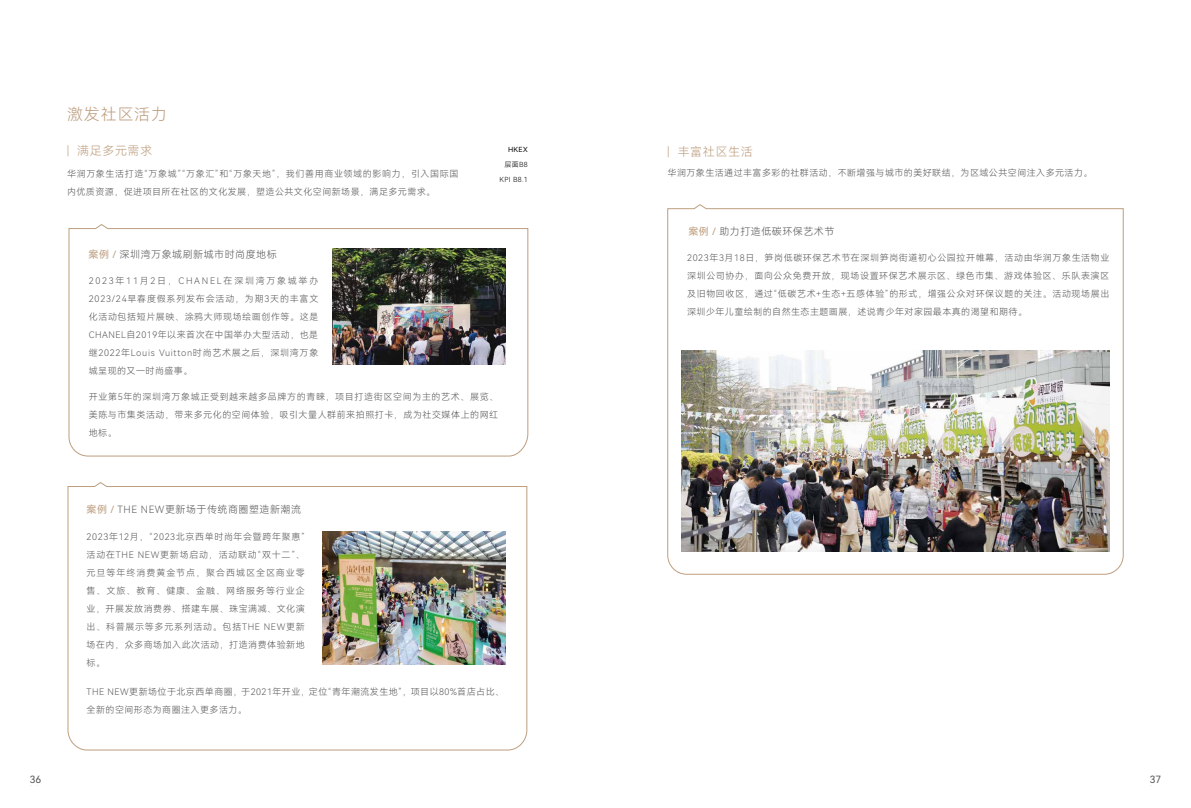
<style>
.page{position:relative;width:1191px;height:808px;background:#fff}
.page>*{position:absolute;margin:0;border:0;box-sizing:border-box;transform-origin:0 0}
.t1{font:16px "Harmony OS Sans SC Light";letter-spacing:.05em;color:#be9e7f}
.t2{font:12px "Harmony OS Sans SC Light";letter-spacing:.05em;color:#be9e7f}
.t3{font:11px "Harmony OS Sans SC";color:#595757}
.t4{font:10px "Harmony OS Sans SC Light";letter-spacing:.05em;color:#595757}
.t5{font:9px/18px "Harmony OS Sans SC Light";letter-spacing:.05em;color:#595757;text-align:justify}
.t6{font:7px/15px "Harmony OS Sans SC Light";letter-spacing:.05em;color:#000;text-align:right}
.t7{font:7px "Harmony OS Sans SC";color:#000}
.s1{font-family:"Harmony OS Sans SC";color:#be9e7f}
</style>
<div class="page">
<svg style="left:68px;top:224px;width:460px;height:232px"></svg>
<img style="left:333px;top:249px;width:173px;height:116px">
<img style="left:67px;top:482px;width:460px;height:268px">
<svg style="left:667px;top:204px;width:456px;height:371px"></svg>
<img style="left:681px;top:350px;width:428px;height:201px">
<h1 class="t1" style="left:67px;top:103px;width:102px">激发社区活力</h1>
<h2 class="t2" style="left:67px;top:143px;width:87px">| 满足多元需求</h2>
<p class="t5" style="left:67px;top:164px;width:393px">华润万象生活打造“万象城”“万象汇”和“万象天地”，我们善用商业领域的影响力，引入国际国内优质资源，促进项目所在社区的文化发展，塑造公共文化空间新场景，满足多元需求。</p>
<p class="t7" style="left:508px;top:144px;width:21px">HKEX</p>
<p class="t6" style="left:499px;top:156px;width:30px">层面B8<br>KPI B8.1</p>
<p class="t4" style="left:89px;top:247px;width:190px"><span class="s1">案例 /</span> 深圳湾万象城刷新城市时尚度地标</p>
<p class="t5" style="left:89px;top:272px;width:231px">2023年11月2日，CHANEL在深圳湾万象城举办2023/24早春度假系列发布会活动，为期3天的丰富文化活动包括短片展映、涂鸦大师现场绘画创作等。这是CHANEL自2019年以来首次在中国举办大型活动，也是继2022年Louis Vuitton时尚艺术展之后，深圳湾万象城呈现的又一时尚盛事。</p>
<p class="t5" style="left:89px;top:387px;width:411px">开业第5年的深圳湾万象城正受到越来越多品牌方的青睐，项目打造街区空间为主的艺术、展览、美陈与市集类活动，带来多元化的空间体验，吸引大量人群前来拍照打卡，成为社交媒体上的网红地标。</p>
<p class="t4" style="left:87px;top:502px;width:216px"><span class="s1">案例 /</span> THE NEW更新场于传统商圈塑造新潮流</p>
<p class="t5" style="left:87px;top:527px;width:220px">2023年12月，“2023北京西单时尚年会暨跨年聚惠”活动在THE NEW更新场启动，活动联动“双十二”、元旦等年终消费黄金节点，聚合西城区全区商业零售、文旅、教育、健康、金融、网络服务等行业企业，开展发放消费券、搭建车展、珠宝满减、文化演出、科普展示等多元系列活动。包括THE NEW更新场在内，众多商场加入此次活动，打造消费体验新地标。</p>
<p class="t5" style="left:87px;top:682px;width:419px">THE NEW更新场位于北京西单商圈，于2021年开业，定位“青年潮流发生地”，项目以80%首店占比、全新的空间形态为商圈注入更多活力。</p>
<h2 class="t2" style="left:667px;top:143px;width:87px">| 丰富社区生活</h2>
<p class="t5" style="left:667px;top:163px;width:426px">华润万象生活通过丰富多彩的社群活动，不断增强与城市的美好联结，为区域公共空间注入多元活力。</p>
<p class="t4" style="left:688px;top:225px;width:147px"><span class="s1">案例 /</span> 助力打造低碳环保艺术节</p>
<p class="t5" style="left:687px;top:249px;width:424px">2023年3月18日，笋岗低碳环保艺术节在深圳笋岗街道初心公园拉开帷幕，活动由华润万象生活物业深圳公司协办，面向公众免费开放，现场设置环保艺术展示区、绿色市集、游戏体验区、乐队表演区及旧物回收区，通过“低碳艺术+生态+五感体验”的形式，增强公众对环保议题的关注。活动现场展出深圳少年儿童绘制的自然生态主题画展，述说青少年对家园最本真的渴望和期待。</p>
<p class="t3" style="left:28px;top:773px;width:15px">33<sup>36</sup></p>
<p class="t3" style="left:1148px;top:773px;width:15px">34<sup>37</sup></p>
</div>
